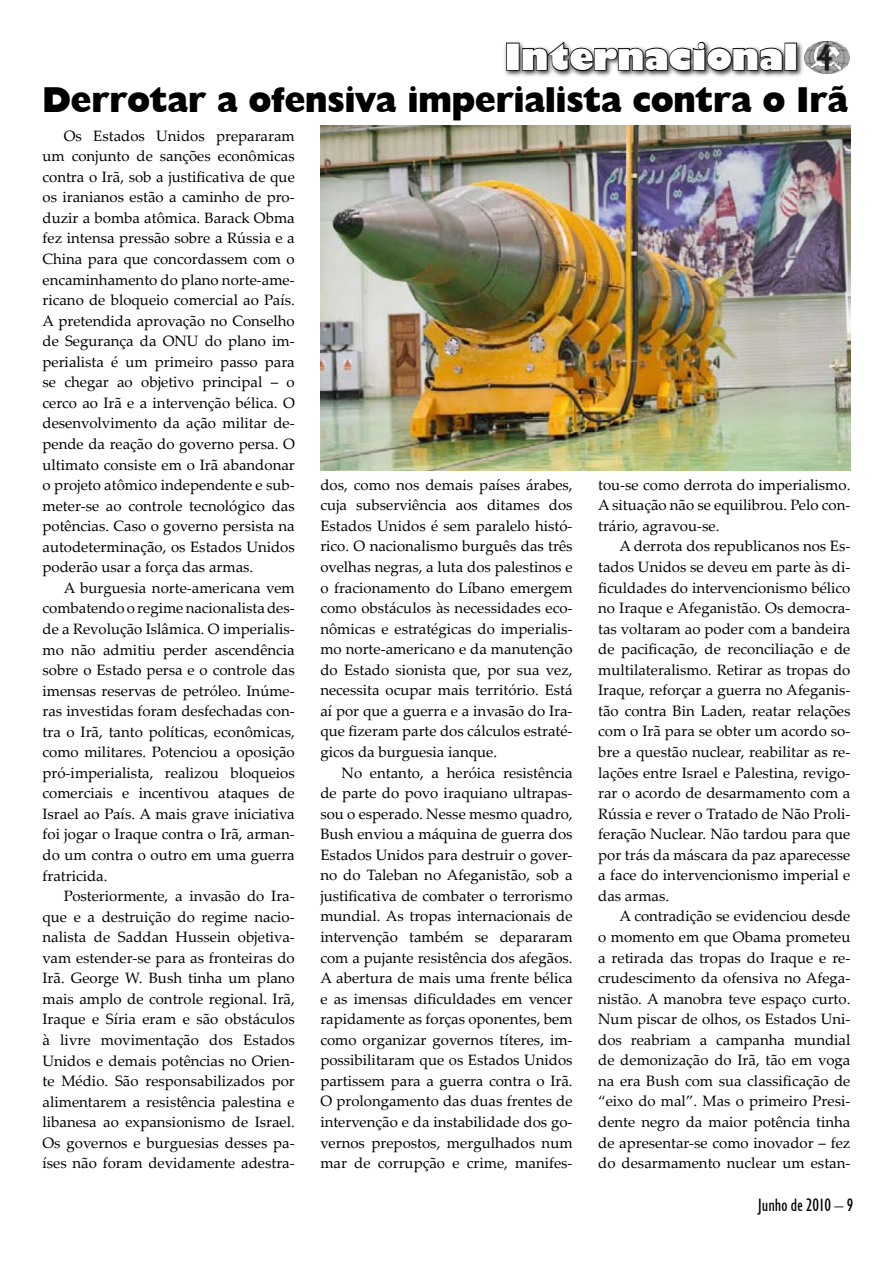
<style>
.page{position:relative;width:893px;height:1263px;background:#fff}
.page>*{position:absolute;margin:0;border:0;box-sizing:border-box;transform-origin:0 0}
.t1{font:800 36px "Humanist 521 BT";color:#000;scale:.96 1}
.t2{font:800 36px "Humanist 521 BT";color:#fff}
.t3{font:condensed 18px "Humanist 521 BT";color:#000}
.t4{font:15px/20.5px "Palatino Linotype";color:#000;text-align:justify}
</style>
<div class="page">
<img style="left:805px;top:42px;width:45px;height:32px">
<div style="left:503px;top:39px;width:301px;height:40px;background:#000;opacity:.75"></div>
<div style="left:506px;top:43px;width:13px;height:28px;border:2px solid #000"></div>
<svg style="left:521px;top:40px;width:262px;height:32px"></svg>
<div style="left:784px;top:43px;width:13px;height:28px;border:2px solid #000"></div>
<img style="left:320px;top:125px;width:530px;height:345px">
<h1 class="t2" style="left:504px;top:34px;width:295px">Internacional</h1>
<h1 class="t1" style="left:43px;top:78px;width:840px">Derrotar a ofensiva imperialista contra o Irã</h1>
<p class="t4" style="left:43px;top:125px;width:254px;text-indent:21px">Os Estados Unidos prepararam um conjunto de sanções econômicas contra o Irã, sob a justificativa de que os iranianos estão a caminho de pro&shy;duzir a bomba atômica. Barack Obma fez intensa pressão sobre a Rússia e a China para que concordassem com o encaminhamento do plano norte-ame&shy;ricano de bloqueio comercial ao País.<br>A pretendida aprovação no Conselho de Segurança da ONU do plano im&shy;perialista é um primeiro passo para se chegar ao objetivo principal – o cerco ao Irã e a intervenção bélica. O desenvolvimento da ação militar de&shy;pende da reação do governo persa. O ultimato consiste em o Irã abandonar o projeto atômico independente e sub&shy;meter-se ao controle tecnológico das potências. Caso o governo persista na autodeterminação, os Estados Unidos poderão usar a força das armas.</p>
<p class="t4" style="left:43px;top:577px;width:254px;text-indent:21px">A burguesia norte-americana vem combatendo o regime nacionalista des&shy;de a Revolução Islâmica. O imperialis&shy;mo não admitiu perder ascendência sobre o Estado persa e o controle das imensas reservas de petróleo. Inúme&shy;ras investidas foram desfechadas con&shy;tra o Irã, tanto políticas, econômicas, como militares. Potenciou a oposição pró-imperialista, realizou bloqueios comerciais e incentivou ataques de Israel ao País. A mais grave iniciativa foi jogar o Iraque contra o Irã, arman&shy;do um contra o outro em uma guerra fratricida.</p>
<p class="t4" style="left:43px;top:885px;width:254px;text-indent:21px">Posteriormente, a invasão do Ira&shy;que e a destruição do regime nacio&shy;nalista de Saddan Hussein objetiva&shy;vam estender-se para as fronteiras do Irã. George W. Bush tinha um plano mais amplo de controle regional. Irã, Iraque e Síria eram e são obstáculos à livre movimentação dos Estados Unidos e demais potências no Orien&shy;te Médio. São responsabilizados por alimentarem a resistência palestina e libanesa ao expansionismo de Israel.<br>Os governos e burguesias desses pa&shy;íses não foram devidamente adestra-</p>
<p class="t4" style="left:320px;top:474px;width:254px">dos, como nos demais países árabes, cuja subserviência aos ditames dos Estados Unidos é sem paralelo histó&shy;rico. O nacionalismo burguês das três ovelhas negras, a luta dos palestinos e o fracionamento do Líbano emergem como obstáculos às necessidades eco&shy;nômicas e estratégicas do imperialis&shy;mo norte-americano e da manutenção do Estado sionista que, por sua vez, necessita ocupar mais território. Está aí por que a guerra e a invasão do Ira&shy;que fizeram parte dos cálculos estraté&shy;gicos da burguesia ianque.</p>
<p class="t4" style="left:320px;top:762px;width:254px;text-indent:21px">No entanto, a heróica resistência de parte do povo iraquiano ultrapas&shy;sou o esperado. Nesse mesmo quadro, Bush enviou a máquina de guerra dos Estados Unidos para destruir o gover&shy;no do Taleban no Afeganistão, sob a justificativa de combater o terrorismo mundial. As tropas internacionais de intervenção também se depararam com a pujante resistência dos afegãos.<br>A abertura de mais uma frente bélica e as imensas dificuldades em vencer rapidamente as forças oponentes, bem como organizar governos títeres, im&shy;possibilitaram que os Estados Unidos partissem para a guerra contra o Irã.<br>O prolongamento das duas frentes de intervenção e da instabilidade dos go&shy;vernos prepostos, mergulhados num mar de corrupção e crime, manifes-</p>
<p class="t4" style="left:598px;top:474px;width:254px">tou-se como derrota do imperialismo.<br>A situação não se equilibrou. Pelo con&shy;trário, agravou-se.</p>
<p class="t4" style="left:598px;top:535px;width:254px;text-indent:21px">A derrota dos republicanos nos Es&shy;tados Unidos se deveu em parte às di&shy;ficuldades do intervencionismo bélico no Iraque e Afeganistão. Os democra&shy;tas voltaram ao poder com a bandeira de pacificação, de reconciliação e de multilateralismo. Retirar as tropas do Iraque, reforçar a guerra no Afeganis&shy;tão contra Bin Laden, reatar relações com o Irã para se obter um acordo so&shy;bre a questão nuclear, reabilitar as re&shy;lações entre Israel e Palestina, revigo&shy;rar o acordo de desarmamento com a Rússia e rever o Tratado de Não Proli&shy;feração Nuclear. Não tardou para que por trás da máscara da paz aparecesse a face do intervencionismo imperial e das armas.</p>
<p class="t4" style="left:598px;top:905px;width:254px;text-indent:21px">A contradição se evidenciou desde o momento em que Obama prometeu a retirada das tropas do Iraque e re&shy;crudescimento da ofensiva no Afega&shy;nistão. A manobra teve espaço curto.<br>Num piscar de olhos, os Estados Uni&shy;dos reabriam a campanha mundial de demonização do Irã, tão em voga na era Bush com sua classificação de “eixo do mal”. Mas o primeiro Presi&shy;dente negro da maior potência tinha de apresentar-se como inovador – fez do desarmamento nuclear um estan-</p>
<p class="t3" style="left:758px;top:1194px;width:87px">Junho de 2010 –</p>
</div>
